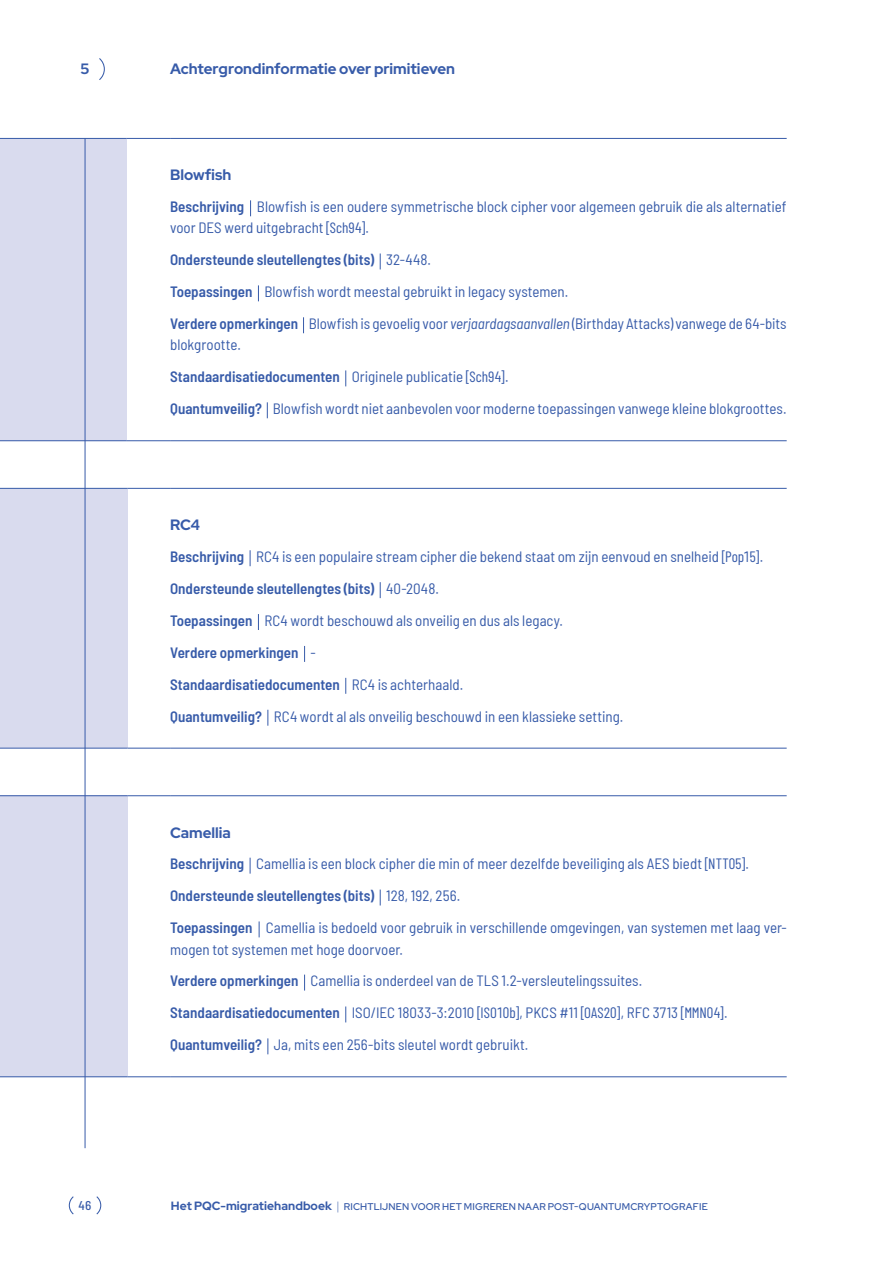
<style>
.page{position:relative;width:893px;height:1263px;background:#fff}
.page>*{position:absolute;margin:0;border:0;box-sizing:border-box;transform-origin:0 0}
.t1{font:semi-condensed 15px/32px "Barlow";color:#375ba9}
.t2{font:700 15px "Red Hat Display";color:#375ba9}
.t3{font:500 semi-condensed 12.75px "Barlow";color:#375ba9}
.t4{font:500 9.75px "Red Hat Display";letter-spacing:.02em;color:#375ba9}
.s1{font-family:"Red Hat Display";font-weight:700;font-stretch:normal}
.s2{font-weight:600}
.s3{font-family:"Barlow Condensed";font-stretch:normal}
.s4{font-style:italic}
.s5{font-weight:700;font-size:12px}
.s6{font-weight:300;font-size:12px}
</style>
<div class="page">
<svg style="left:96px;top:1196px;width:6px;height:19px"></svg>
<svg style="left:68px;top:1196px;width:6px;height:19px"></svg>
<div style="left:0;top:138px;width:127px;height:303px;background:#d9dbee"></div>
<hr style="left:0;top:138px;width:127px;height:1px;background:#375ba9">
<hr style="left:127px;top:138px;width:43px;height:1px;background:#375ba9">
<hr style="left:170px;top:138px;width:617px;height:1px;background:#375ba9">
<hr style="left:0;top:440px;width:127px;height:1px;background:#375ba9">
<hr style="left:127px;top:440px;width:43px;height:1px;background:#375ba9">
<hr style="left:170px;top:440px;width:617px;height:1px;background:#375ba9">
<svg style="left:250px;top:200px;width:1px;height:16px"></svg>
<svg style="left:380px;top:253px;width:1px;height:16px"></svg>
<svg style="left:258px;top:285px;width:1px;height:16px"></svg>
<svg style="left:303px;top:317px;width:1px;height:16px"></svg>
<svg style="left:345px;top:370px;width:1px;height:16px"></svg>
<svg style="left:267px;top:402px;width:1px;height:16px"></svg>
<div style="left:0;top:488px;width:128px;height:260px;background:#d9dbee"></div>
<hr style="left:0;top:488px;width:128px;height:1px;background:#375ba9">
<hr style="left:128px;top:488px;width:42px;height:1px;background:#375ba9">
<hr style="left:170px;top:488px;width:617px;height:1px;background:#375ba9">
<hr style="left:0;top:748px;width:128px;height:1px;background:#375ba9">
<hr style="left:128px;top:748px;width:42px;height:1px;background:#375ba9">
<hr style="left:170px;top:748px;width:617px;height:1px;background:#375ba9">
<svg style="left:250px;top:550px;width:1px;height:16px"></svg>
<svg style="left:380px;top:582px;width:1px;height:16px"></svg>
<svg style="left:258px;top:614px;width:1px;height:16px"></svg>
<svg style="left:304px;top:646px;width:1px;height:16px"></svg>
<svg style="left:345px;top:678px;width:1px;height:16px"></svg>
<svg style="left:267px;top:710px;width:1px;height:16px"></svg>
<div style="left:0;top:796px;width:128px;height:281px;background:#d9dbee"></div>
<hr style="left:0;top:795px;width:128px;height:1px;background:#375ba9">
<hr style="left:128px;top:795px;width:42px;height:1px;background:#375ba9">
<hr style="left:170px;top:795px;width:617px;height:1px;background:#375ba9">
<hr style="left:0;top:1076px;width:128px;height:1px;background:#375ba9">
<hr style="left:128px;top:1076px;width:42px;height:1px;background:#375ba9">
<hr style="left:170px;top:1076px;width:617px;height:1px;background:#375ba9">
<svg style="left:250px;top:858px;width:1px;height:16px"></svg>
<svg style="left:380px;top:889px;width:1px;height:16px"></svg>
<svg style="left:259px;top:921px;width:1px;height:16px"></svg>
<svg style="left:304px;top:974px;width:1px;height:16px"></svg>
<svg style="left:345px;top:1006px;width:1px;height:16px"></svg>
<svg style="left:267px;top:1038px;width:1px;height:16px"></svg>
<hr style="left:85px;top:138px;width:1px;height:1010px;background:#375ba9">
<svg style="left:99px;top:58px;width:6px;height:22px"></svg>
<hr style="left:892px;top:680px;width:1px;height:429px;background:#d9dbee">
<p class="t2" style="left:81px;top:59px;width:10px">5</p>
<p class="t2" style="left:170px;top:59px;width:286px">Achtergrondinformatie over primitieven</p>
<p class="t1" style="left:170px;top:158px;width:618px"><span class="s1">Blowfish<br></span><span class="s2">Beschrijving</span> Blowfish is een oudere symmetrische block cipher voor algemeen gebruik die als alternatief</p>
<p class="t1" style="left:170px;top:211px;width:618px">voor DES werd uitgebracht <span class="s3">[Sch94]</span>.<br><span class="s2">Ondersteunde sleutellengtes (bits)</span> 32-448.<br><span class="s2">Toepassingen</span> Blowfish wordt meestal gebruikt in legacy systemen.<br><span class="s2">Verdere opmerkingen</span> Blowfish is gevoelig voor <span class="s4">verjaardagsaanvallen</span> (Birthday Attacks) vanwege de 64-bits</p>
<p class="t1" style="left:170px;top:328px;width:618px">blokgrootte.<br><span class="s2">Standaardisatiedocumenten</span> Originele publicatie <span class="s3">[Sch94]</span>.<br><span class="s2">Quantumveilig?</span> Blowfish wordt niet aanbevolen voor moderne toepassingen vanwege kleine blokgroottes.</p>
<p class="t1" style="left:170px;top:508px;width:595px"><span class="s1">RC4<br></span><span class="s2">Beschrijving</span> RC4 is een populaire stream cipher die bekend staat om zijn eenvoud en snelheid <span class="s3">[Pop15]</span>.<br><span class="s2">Ondersteunde sleutellengtes (bits)</span> 40-2048.<br><span class="s2">Toepassingen</span> RC4 wordt beschouwd als onveilig en dus als legacy.<br><span class="s2">Verdere opmerkingen</span> -<br><span class="s2">Standaardisatiedocumenten</span> RC4 is achterhaald.<br><span class="s2">Quantumveilig?</span> RC4 wordt al als onveilig beschouwd in een klassieke setting.</p>
<p class="t1" style="left:170px;top:815px;width:618px"><span class="s1">Camellia<br></span><span class="s2">Beschrijving</span> Camellia is een block cipher die min of meer dezelfde beveiliging als AES biedt <span class="s3">[NTT05]</span>.<br><span class="s2">Ondersteunde sleutellengtes (bits)</span> 128, 192, 256.<br><span class="s2">Toepassingen</span> Camellia is bedoeld voor gebruik in verschillende omgevingen, van systemen met laag ver-</p>
<p class="t1" style="left:170px;top:932px;width:559px">mogen tot systemen met hoge doorvoer.<br><span class="s2">Verdere opmerkingen</span> Camellia is onderdeel van de TLS 1.2-versleutelingssuites.<br><span class="s2">Standaardisatiedocumenten</span> ISO/IEC 18033-3:2010 <span class="s3">[ISO10b]</span>, PKCS #11 <span class="s3">[OAS20]</span>, RFC 3713 <span class="s3">[MMN04]</span>.<br><span class="s2">Quantumveilig?</span> Ja, mits een 256-bits sleutel wordt gebruikt.</p>
<p class="t3" style="left:79px;top:1196px;width:14px">46</p>
<p class="t4" style="left:171px;top:1200px;width:538px"><span class="s5">Het PQC-migratiehandboek</span> <span class="s6">|</span> RICHTLIJNEN VOOR HET MIGREREN NAAR POST-QUANTUMCRYPTOGRAFIE</p>
</div>
